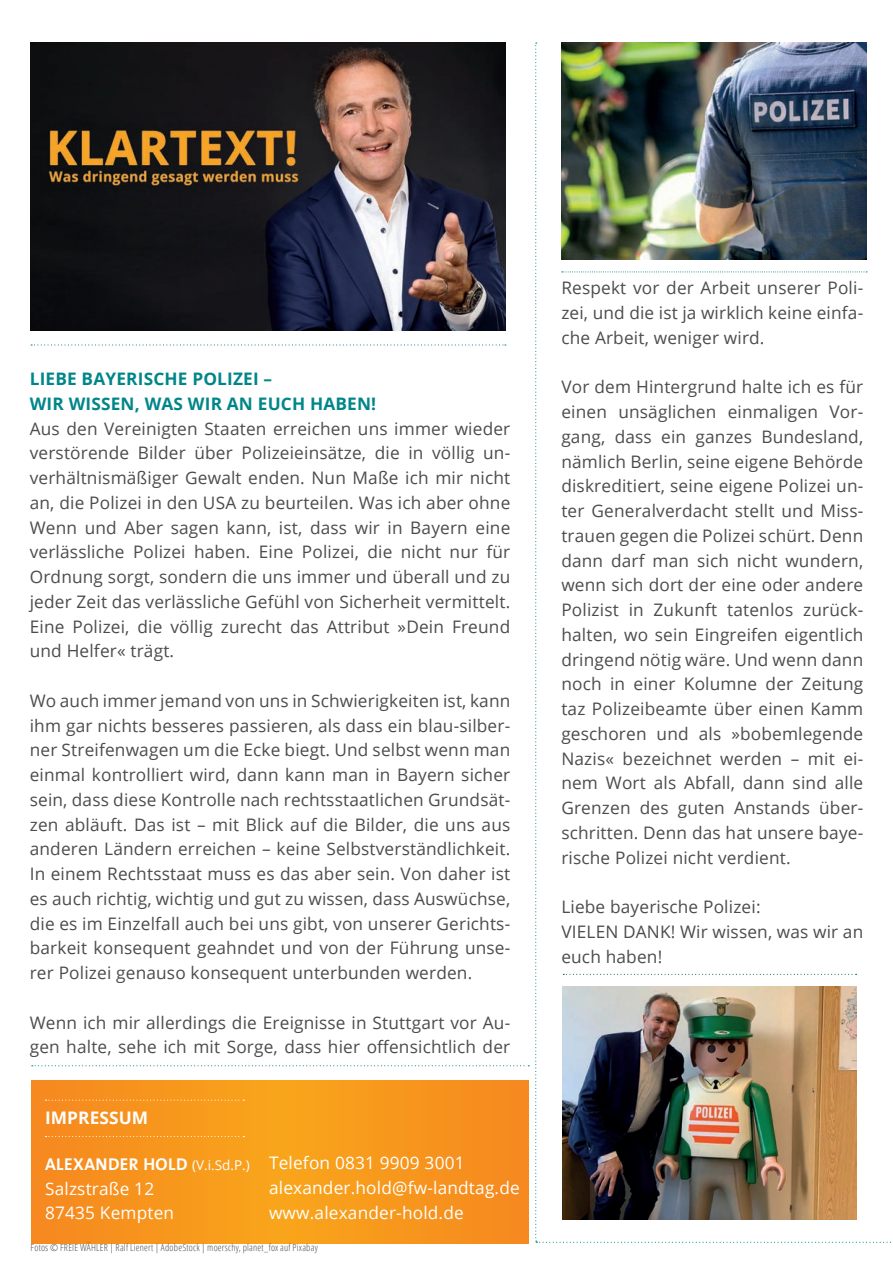
<style>
.page{position:relative;width:893px;height:1263px;background:#fff}
.page>*{position:absolute;margin:0;border:0;box-sizing:border-box;transform-origin:0 0}
.t1{font:17.25px/24.8px "Open Sans";letter-spacing:.01em;color:#4b4c4d;text-align:justify}
.t2{font:17.25px/24.8px "Open Sans";letter-spacing:.01em;color:#fff}
.t3{font:700 17.25px/24.8px "Open Sans";letter-spacing:.01em;color:#008689}
.t4{font:700 17.25px "The Mix";letter-spacing:.025em;color:#fff}
.t5{font:700 17.25px "Open Sans";letter-spacing:.005em;color:#fff}
.t6{font:300 condensed 9.75px "Open Sans";letter-spacing:.02em;color:#4b4c4d}
.s1{font-family:"Open Sans";font-weight:400;font-size:13.5px}
</style>
<div class="page">
<svg style="left:31px;top:1080px;width:498px;height:163px;background:#f7961d"></svg>
<svg style="left:46px;top:1099px;width:198px;height:2px"></svg>
<svg style="left:46px;top:1136px;width:198px;height:1px"></svg>
<svg style="left:32px;top:1065px;width:497px;height:1px"></svg>
<svg style="left:31px;top:344px;width:475px;height:1px"></svg>
<img style="left:31px;top:43px;width:474px;height:288px">
<img style="left:535px;top:43px;width:356px;height:1200px">
<p class="t3" style="left:30px;top:366px;width:348px">LIEBE BAYERISCHE POLIZEI –<br>WIR WISSEN, WAS WIR AN EUCH HABEN!</p>
<p class="t1" style="left:30px;top:415px;width:482px">Aus den Vereinigten Staaten erreichen uns immer wieder verstörende Bilder über Polizeieinsätze, die in völlig un&shy;verhältnismäßiger Gewalt enden. Nun Maße ich mir nicht an, die Polizei in den USA zu beurteilen. Was ich aber ohne Wenn und Aber sagen kann, ist, dass wir in Bayern eine verlässliche Polizei haben. Eine Polizei, die nicht nur für Ordnung sorgt, sondern die uns immer und überall und zu jeder Zeit das verlässliche Gefühl von Sicherheit vermittelt.<br>Eine Polizei, die völlig zurecht das Attribut »Dein Freund und Helfer« trägt.</p>
<p class="t1" style="left:30px;top:688px;width:482px">Wo auch immer jemand von uns in Schwierigkeiten ist, kann ihm gar nichts besseres passieren, als dass ein blau-silber&shy;ner Streifenwagen um die Ecke biegt. Und selbst wenn man einmal kontrolliert wird, dann kann man in Bayern sicher sein, dass diese Kontrolle nach rechtsstaatlichen Grundsät&shy;zen abläuft. Das ist – mit Blick auf die Bilder, die uns aus anderen Ländern erreichen – keine Selbstverständlichkeit.<br>In einem Rechtsstaat muss es das aber sein. Von daher ist es auch richtig, wichtig und gut zu wissen, dass Auswüchse, die es im Einzelfall auch bei uns gibt, von unserer Gerichts&shy;barkeit konsequent geahndet und von der Führung unse&shy;rer Polizei genauso konsequent unterbunden werden.</p>
<p class="t1" style="left:30px;top:1010px;width:482px">Wenn ich mir allerdings die Ereignisse in Stuttgart vor Au&shy;gen halte, sehe ich mit Sorge, dass hier offensichtlich der</p>
<p class="t5" style="left:45px;top:1105px;width:105px">IMPRESSUM</p>
<p class="t4" style="left:45px;top:1150px;width:206px">ALEXANDER HOLD <span class="s1">(V.i.Sd.P.)</span></p>
<p class="t2" style="left:45px;top:1175px;width:131px">Salzstraße 12<br>87435 Kempten</p>
<p class="t2" style="left:269px;top:1150px;width:252px">Telefon 0831 9909 3001 alexander.hold@fw-landtag.de www.alexander-hold.de</p>
<p class="t6" style="left:31px;top:1241px;width:289px">Fotos © FREIE WÄHLER | Ralf Lienert | AdobeStock | moerschy, planet_fox auf Pixabay</p>
<p class="t1" style="left:561px;top:275px;width:303px">Respekt vor der Arbeit unserer Poli&shy;zei, und die ist ja wirklich keine einfa&shy;che Arbeit, weniger wird.</p>
<p class="t1" style="left:561px;top:374px;width:303px">Vor dem Hintergrund halte ich es für einen unsäglichen einmaligen Vor&shy;gang, dass ein ganzes Bundesland, nämlich Berlin, seine eigene Behörde diskreditiert, seine eigene Polizei un&shy;ter Generalverdacht stellt und Miss&shy;trauen gegen die Polizei schürt. Denn dann darf man sich nicht wundern, wenn sich dort der eine oder andere Polizist in Zukunft tatenlos zurück&shy;halten, wo sein Eingreifen eigentlich dringend nötig wäre. Und wenn dann noch in einer Kolumne der Zeitung taz Polizeibeamte über einen Kamm geschoren und als »bobemlegende Nazis« bezeichnet werden – mit ei&shy;nem Wort als Abfall, dann sind alle Grenzen des guten Anstands über&shy;schritten. Denn das hat unsere baye&shy;rische Polizei nicht verdient.</p>
<p class="t1" style="left:561px;top:894px;width:303px;text-align:left">Liebe bayerische Polizei:<br>VIELEN DANK! Wir wissen, was wir an euch haben!</p>
</div>
